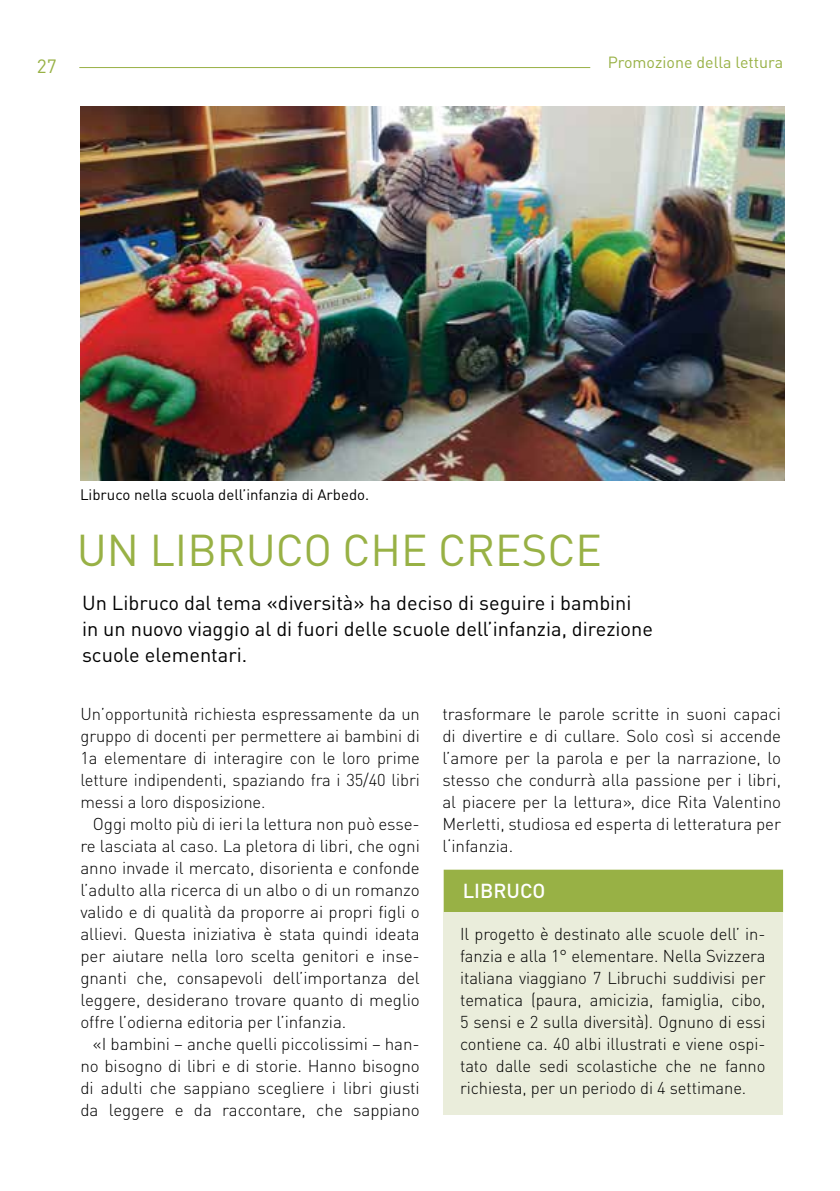
<style>
.page{position:relative;width:840px;height:1191px;background:#fff}
.page>*{position:absolute;margin:0;border:0;box-sizing:border-box;transform-origin:0 0}
.t1{font:44px "DIN Pro";color:#98b145}
.t2{font:20px/26px "DIN Pro";color:#000}
.t3{font:500 20px "DIN Pro";color:#fff}
.t4{font:19px "DIN Pro";color:#98b145}
.t5{font:300 17px/22px "DIN Pro";letter-spacing:-.005em;color:#000;text-align:justify}
.t6{font:16px "DIN Pro";color:#98b145}
.t7{font:15px "DIN Pro";color:#000}
</style>
<div class="page">
<hr style="left:79px;top:67px;width:511px;height:1px;background:#98b145">
<img style="left:81px;top:106px;width:703px;height:375px">
<div style="left:444px;top:870px;width:337px;height:41px;background:#98b145"></div>
<div style="left:443px;top:869px;width:339px;height:43px;border:2px solid #98b145"></div>
<div style="left:443px;top:912px;width:339px;height:202px;background:#eaeddb"></div>
<p class="t4" style="left:37px;top:51px;width:21px">27</p>
<p class="t6" style="left:607px;top:49px;width:177px">Promozione della lettura</p>
<p class="t7" style="left:80px;top:483px;width:290px">Libruco nella scuola dell’infanzia di Arbedo.</p>
<h1 class="t1" style="left:77px;top:515px;width:526px">Un Libruco che cresce</h1>
<p class="t2" style="left:82px;top:588px;width:572px">U n Libruco dal tema «diversità» ha deciso di seguire i bambini<br>in un nuovo viaggio al di fuori delle scuole dell’infanzia, direzione scuole elementari.</p>
<p class="t5" style="left:80px;top:701px;width:341px">Un’opportunità richiesta espressamente da un gruppo di docenti per permettere ai bambini di 1a elementare di interagire con le loro prime letture indipendenti, spaziando fra i 35/40 libri messi a loro disposizione.</p>
<p class="t5" style="left:80px;top:811px;width:341px;text-indent:12px">Oggi molto più di ieri la lettura non può esse&shy;re lasciata al caso. La pletora di libri, che ogni anno invade il mercato, disorienta e confonde l’adulto alla ricerca di un albo o di un romanzo valido e di qualità da proporre ai propri figli o allievi. Questa iniziativa è stata quindi ideata per aiutare nella loro scelta genitori e inse&shy;gnanti che, consapevoli dell’importanza del leggere, desiderano trovare quanto di meglio offre l’odierna editoria per l’infanzia.</p>
<p class="t5" style="left:80px;top:1031px;width:341px;text-indent:12px">«I bambini – anche quelli piccolissimi – han&shy;no bisogno di libri e di storie. Hanno bisogno di adulti che sappiano scegliere i libri giusti da leggere e da raccontare, che sappiano</p>
<p class="t5" style="left:442px;top:701px;width:340px">trasformare le parole scritte in suoni capaci di divertire e di cullare. Solo così si accende l’amore per la parola e per la narrazione, lo stesso che condurrà alla passione per i libri, al piacere per la lettura», dice Rita Valentino Merletti, studiosa ed esperta di letteratura per l‘infanzia.</p>
<p class="t3" style="left:462px;top:874px;width:84px">LIBRUCO</p>
<p class="t5" style="left:460px;top:921px;width:307px">Il progetto è destinato alle scuole dell’ in&shy;fanzia e alla 1° elementare. Nella Svizzera italiana viaggiano 7 Libruchi suddivisi per tematica (paura, amicizia, famiglia, cibo, 5 sensi e 2 sulla diversità). Ognuno di essi contiene ca. 40 albi illustrati e viene ospi&shy;tato dalle sedi scolastiche che ne fanno richiesta, per un periodo di 4 settimane.</p>
</div>
